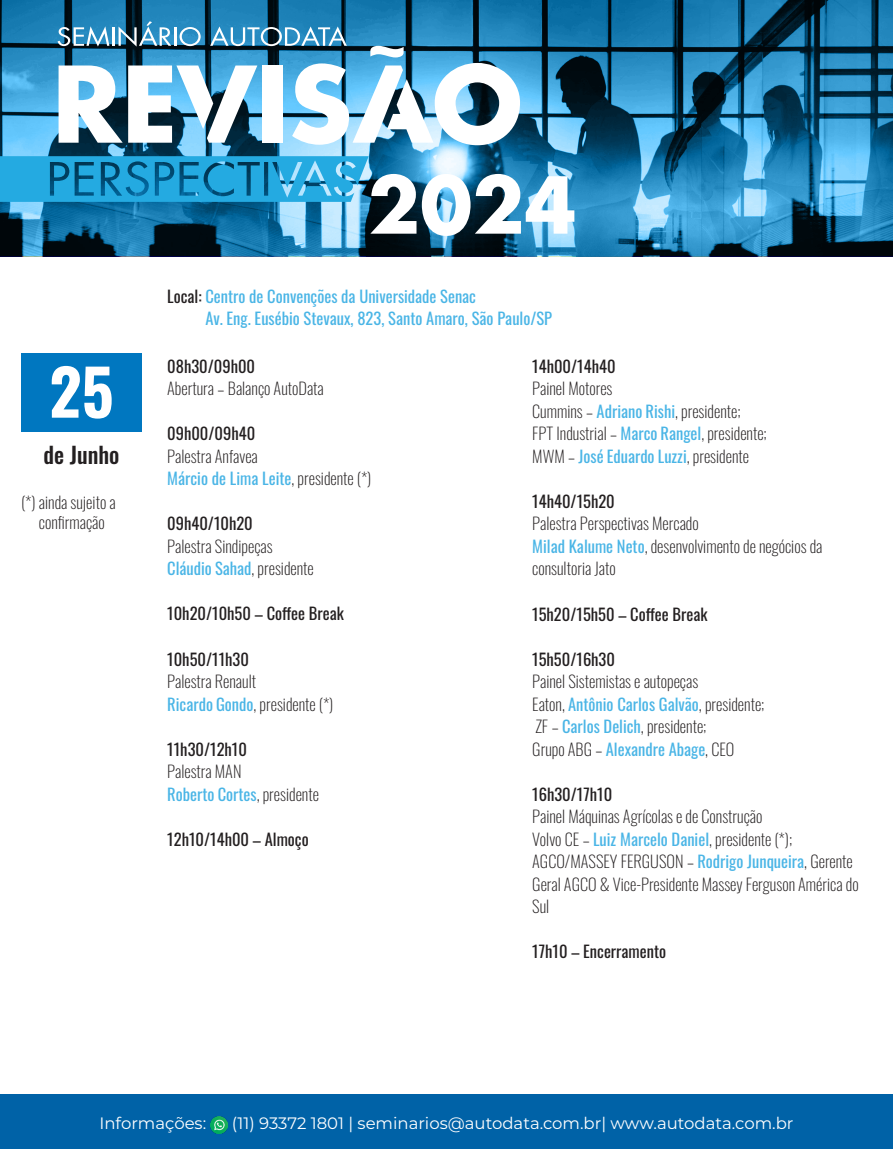
<style>
.page{position:relative;width:893px;height:1149px;background:#fff}
.page>*{position:absolute;margin:0;border:0;box-sizing:border-box;transform-origin:0 0}
.t1{font:700 63px "Oswald";color:#fff}
.t2{font:500 22.5px "Oswald";color:#231f20}
.t3{font:200 16.5px/22.5px "Oswald";color:#231f20}
.t4{font:16.5px "Oswald";color:#231f20}
.t5{font:16.5px/22.5px "Oswald";color:#4ab5e6}
.t6{font:16.5px "Montserrat";color:#fff}
.s1{color:#231f20}
.s2{font-weight:400;color:#4ab5e6}
</style>
<div class="page">
<svg style="left:0;top:0;width:893px;height:256px;background:#27749d"></svg>
<div style="left:0;top:1094px;width:893px;height:54px;background:#0062a7"></div>
<img style="left:211px;top:1116px;width:17px;height:17px">
<div style="left:262px;top:65px;width:20px;height:78px;background:#fff"></div>
<svg style="left:292px;top:63px;width:228px;height:82px"></svg>
<svg style="left:59px;top:65px;width:198px;height:78px"></svg>
<svg style="left:422px;top:174px;width:152px;height:62px"></svg>
<svg style="left:0;top:156px;width:416px;height:77px;background:#3291bd"></svg>
<svg style="left:58px;top:21px;width:143px;height:26px;background:#518dad"></svg>
<svg style="left:210px;top:26px;width:137px;height:20px"></svg>
<svg style="left:370px;top:46px;width:34px;height:11px"></svg>
<div style="left:21px;top:353px;width:121px;height:78px;background:#0077c0"></div>
<h1 class="t1" style="left:49px;top:359px;width:66px">25</h1>
<h2 class="t2" style="left:44px;top:443px;width:77px">de Junho</h2>
<p class="t3" style="left:21px;top:491px;width:96px;line-height:19.5px;text-align:center">(*) ainda sujeito a confirmação</p>
<p class="t5" style="left:205px;top:283px;width:348px;text-indent:-38px"><span class="s1">Local:</span> Centro de Convenções da Universidade Senac<br>Av. Eng. Eusébio Stevaux, 823, Santo Amaro, São Paulo/SP</p>
<p class="t4" style="left:167px;top:351px;width:89px">08h30/09h00</p>
<p class="t3" style="left:167px;top:375px;width:158px">Abertura – Balanço AutoData</p>
<p class="t4" style="left:167px;top:419px;width:89px">09h00/09h40</p>
<p class="t3" style="left:167px;top:443px;width:206px">Palestra Anfavea<br><span class="s2">Márcio de Lima Leite</span>, presidente (*)</p>
<p class="t4" style="left:167px;top:509px;width:87px">09h40/10h20</p>
<p class="t3" style="left:167px;top:533px;width:148px">Palestra Sindipeças<br><span class="s2">Cláudio Sahad</span>, presidente</p>
<p class="t4" style="left:167px;top:599px;width:178px">10h20/10h50 – Coffee Break</p>
<p class="t4" style="left:167px;top:644px;width:83px">10h50/11h30</p>
<p class="t3" style="left:167px;top:668px;width:168px">Palestra Renault<br><span class="s2">Ricardo Gondo</span>, presidente (*)</p>
<p class="t4" style="left:167px;top:734px;width:81px">11h30/12h10</p>
<p class="t3" style="left:167px;top:758px;width:153px">Palestra MAN<br><span class="s2">Roberto Cortes</span>, presidente</p>
<p class="t4" style="left:167px;top:824px;width:143px">12h10/14h00 – Almoço</p>
<p class="t4" style="left:532px;top:351px;width:85px">14h00/14h40</p>
<p class="t3" style="left:532px;top:375px;width:236px">Painel Motores<br>Cummins – <span class="s2">Adriano Rishi</span>, presidente;<br>FPT Industrial – <span class="s2">Marco Rangel</span>, presidente; MWM – <span class="s2">José Eduardo Luzzi</span>, presidente</p>
<p class="t4" style="left:532px;top:486px;width:84px">14h40/15h20</p>
<p class="t3" style="left:532px;top:510px;width:292px">Palestra Perspectivas Mercado<br><span class="s2">Milad Kalume Neto</span>, desenvolvimento de negócios da consultoria Jato</p>
<p class="t4" style="left:532px;top:599px;width:177px">15h20/15h50 – Coffee Break</p>
<p class="t4" style="left:532px;top:644px;width:84px">15h50/16h30</p>
<p class="t3" style="left:532px;top:668px;width:234px">Painel Sistemistas e autopeças<br>Eaton, <span class="s2">Antônio Carlos Galvão</span>, presidente; ZF – <span class="s2">Carlos Delich</span>, presidente;<br>Grupo ABG – <span class="s2">Alexandre Abage</span>, CEO</p>
<p class="t4" style="left:532px;top:779px;width:81px">16h30/17h10</p>
<p class="t3" style="left:532px;top:803px;width:328px">Painel Máquinas Agrícolas e de Construção<br>Volvo CE – <span class="s2">Luiz Marcelo Daniel</span>, presidente (*); AGCO/MASSEY FERGUSON – <span class="s2">Rodrigo Junqueira</span>, Gerente Geral AGCO &amp; Vice-Presidente Massey Ferguson América do Sul</p>
<p class="t4" style="left:532px;top:936px;width:135px">17h10 – Encerramento</p>
<p class="t6" style="left:99px;top:1111px;width:108px">Informações:</p>
<p class="t6" style="left:232px;top:1111px;width:563px">(11) 93372 1801 | seminarios@autodata.com.br| www.autodata.com.br</p>
</div>
